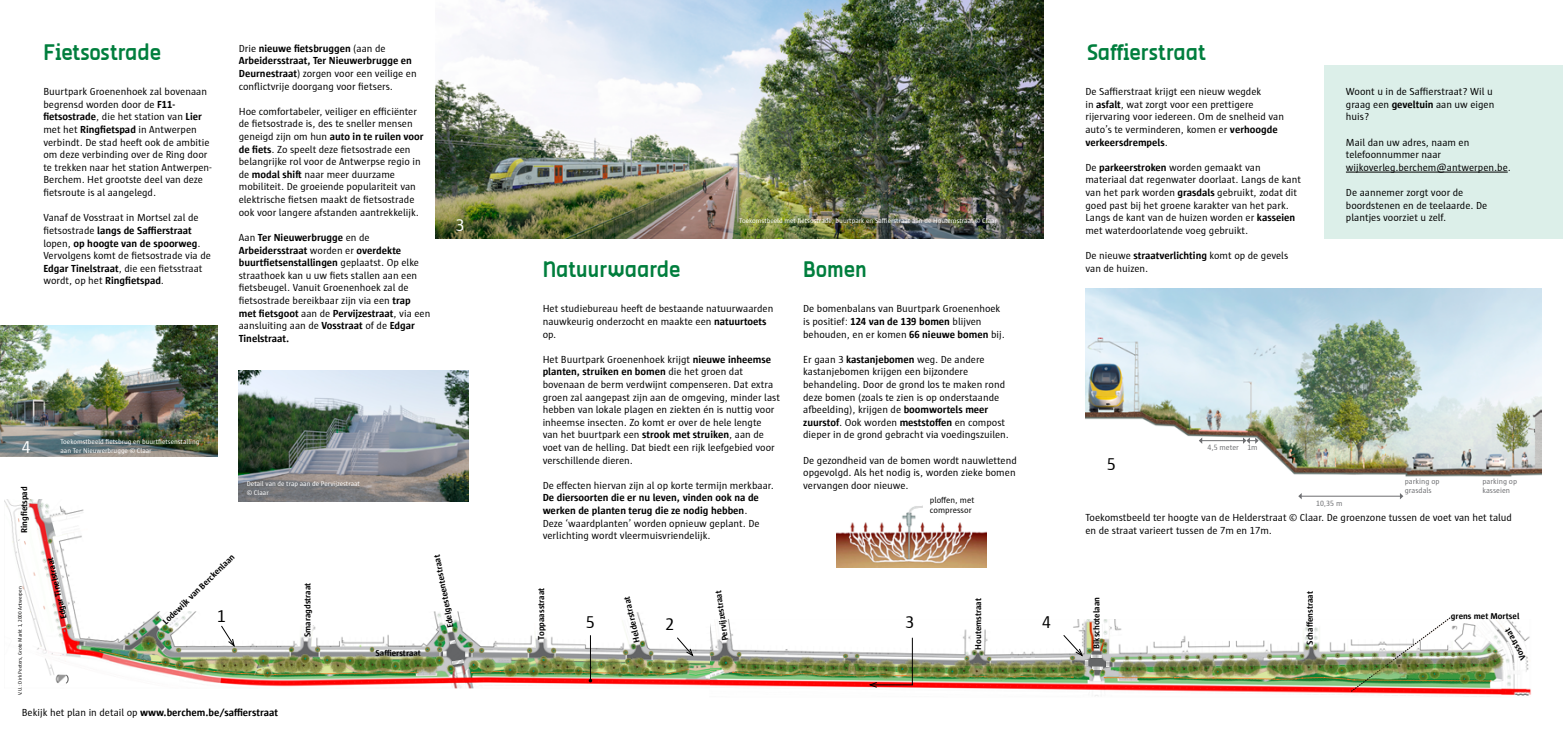
<style>
.page{position:relative;width:1563px;height:737px;background:#fff}
.page>*{position:absolute;margin:0;border:0;box-sizing:border-box;transform-origin:0 0}
.t1{font:20.12px "Antwerpen";color:#007e3d}
.t2{font:17.5px "Sun Antwerpen";color:#000}
.t3{font:17.5px "Sun Antwerpen";color:#fff}
.t4{font:10.5px/12.6px "Sun Antwerpen";color:#000}
.t5{font:700 10.5px "Sun Antwerpen";color:#000}
.t6{font:700 8.75px "Sun Antwerpen";color:#000}
.t7{font:8.75px/10.5px "Sun Antwerpen";color:#000}
.t8{font:7.88px/9.5px "Sun Antwerpen";color:#6d6e71}
.t9{font:7px/8.4px "Sun Antwerpen";color:#fff}
.t10{font:5.25px "Sun Antwerpen";color:#000}
.s1{font-weight:700}
.s2{font-weight:400}
</style>
<div class="page">
<img style="left:710px;top:619px;width:821px;height:78px">
<img style="left:4px;top:499px;width:706px;height:189px">
<img style="left:1498px;top:652px;width:7px;height:19px">
<img style="left:718px;top:654px;width:7px;height:16px">
<svg style="left:709px;top:651px;width:5px;height:5px"></svg>
<svg style="left:47px;top:520px;width:15px;height:24px"></svg>
<svg style="left:66px;top:623px;width:6px;height:6px"></svg>
<img style="left:836px;top:505px;width:150px;height:62px">
<div style="left:923px;top:502px;width:38px;height:8px;background:#fff"></div>
<div style="left:1324px;top:65px;width:239px;height:174px;background:#dcefe9"></div>
<hr style="left:1346px;top:172px;width:161px;height:1px;background:#000">
<img style="left:435px;top:0;width:608px;height:239px">
<img style="left:0;top:326px;width:217px;height:131px">
<img style="left:1085px;top:288px;width:456px;height:189px">
<hr style="left:1201px;top:440px;width:42px;height:1px;background:#6d6e71">
<svg style="left:1198px;top:437px;width:4px;height:7px"></svg>
<svg style="left:1243px;top:437px;width:15px;height:7px"></svg>
<img style="left:100px;top:616px;width:594px;height:66px">
<img style="left:725px;top:617px;width:773px;height:75px">
<hr style="left:912px;top:637px;width:1px;height:48px;background:#000">
<img style="left:239px;top:370px;width:229px;height:131px">
<hr style="left:1301px;top:496px;width:99px;height:1px;background:#6d6e71">
<svg style="left:1400px;top:493px;width:3px;height:6px"></svg>
<h2 class="t3" style="left:22px;top:437px;width:10px">4</h2>
<p class="t6" style="left:19px;top:533px;width:48px;rotate:-90deg">Ringfietspad</p>
<p class="t10" style="left:17px;top:695px;width:110px;rotate:-90deg">V.U.: Dirk Peeters, Grote Markt 1, 2000 Antwerpen</p>
<h1 class="t1" style="left:43px;top:39px;width:119px">Fietsostrade</h1>
<p class="t4" style="left:43px;top:85px;width:170px">Buurtpark Groenenhoek zal bovenaan begrensd worden door de <span class="s1">F11- fietsostrade</span>, die het station van <span class="s1">Lier </span>met het <span class="s1">Ringfietspad</span> in Antwerpen verbindt. De stad heeft ook de ambitie om deze verbinding over de Ring door te trekken naar het station Antwerpen-Berchem. Het grootste deel van deze fietsroute is al aangelegd.</p>
<p class="t4" style="left:43px;top:211px;width:169px">Vanaf de Vosstraat in Mortsel zal de fietsostrade <span class="s1">langs de Saffierstraat </span>lopen, <span class="s1">op hoogte van de spoorweg</span>.<br>Vervolgens komt de fietsostrade via de <span class="s1">Edgar Tinelstraat</span>, die een fietsstraat wordt, op het <span class="s1">Ringfietspad</span>.</p>
<p class="t4" style="left:239px;top:42px;width:179px">Drie <span class="s1">nieuwe fietsbruggen</span> (aan de <span class="s1">Arbeidersstraat, Ter Nieuwerbrugge en Deurnestraat</span>) zorgen voor een veilige en conflictvrije doorgang voor fietsers.</p>
<p class="t4" style="left:239px;top:105px;width:186px">Hoe comfortabeler, veiliger en efficiënter de fietsostrade is, des te sneller mensen geneigd zijn om hun <span class="s1">auto in te ruilen voor de fiets</span>. Zo speelt deze fietsostrade een belangrijke rol voor de Antwerpse regio in de <span class="s1">modal shift</span> naar meer duurzame mobiliteit. De groeiende populariteit van elektrische fietsen maakt de fietsostrade ook voor langere afstanden aantrekkelijk.</p>
<p class="t4" style="left:239px;top:231px;width:193px">Aan <span class="s1">Ter Nieuwerbrugge</span> en de <span class="s1">Arbeidersstraat</span> worden er <span class="s1">overdekte buurtfietsenstallingen</span> geplaatst. Op elke straathoek kan u uw fiets stallen aan een fietsbeugel. Vanuit Groenenhoek zal de fietsostrade bereikbaar zijn via een <span class="s1">trap met fietsgoot</span> aan de <span class="s1">Pervijzestraat</span>, via een aansluiting aan de <span class="s1">Vosstraat</span> of de <span class="s1">Edgar Tinelstraat.</span></p>
<h2 class="t3" style="left:456px;top:215px;width:10px">3</h2>
<p class="t9" style="left:60px;top:437px;width:140px">Toekomstbeeld fietsbrug en buurtfietsenstalling aan Ter Nieuwerbrugge © Claar</p>
<p class="t9" style="left:247px;top:480px;width:115px">Detail van de trap aan de Pervijzestraat © Claar</p>
<h1 class="t1" style="left:543px;top:256px;width:139px">Natuurwaarde</h1>
<p class="t9" style="left:739px;top:216px;width:259px">Toekomstbeeld met fietsostrade, buurtpark en Saffierstraat aan de Houtemstraat © Claar</p>
<h1 class="t1" style="left:803px;top:256px;width:65px">Bomen</h1>
<p class="t4" style="left:543px;top:302px;width:232px">Het studiebureau heeft de bestaande natuurwaarden nauwkeurig onderzocht en maakte een <span class="s1">natuurtoets </span>op.</p>
<p class="t4" style="left:543px;top:353px;width:239px">Het Buurtpark Groenenhoek krijgt <span class="s1">nieuwe inheemse planten, struiken en bomen</span> die het groen dat bovenaan de berm verdwijnt compenseren. Dat extra groen zal aangepast zijn aan de omgeving, minder last hebben van lokale plagen en ziekten én is nuttig voor inheemse insecten. Zo komt er over de hele lengte<br>van het buurtpark een <span class="s1">strook met struiken</span>, aan de voet van de helling. Dat biedt een rijk leefgebied voor verschillende dieren.</p>
<p class="t4" style="left:543px;top:479px;width:233px">De effecten hiervan zijn al op korte termijn merkbaar.</p>
<p class="t4" style="left:543px;top:491px;width:218px"><span class="s1">De diersoorten die er nu leven, vinden ook na de werken de planten terug die ze nodig hebben</span>.<br>Deze ‘waardplanten’ worden opnieuw geplant. De verlichting wordt vleermuisvriendelijk.</p>
<p class="t4" style="left:803px;top:302px;width:203px">De bomenbalans van Buurtpark Groenenhoek is positief: <span class="s1">124 van de 139 bomen</span> blijven behouden, en er komen <span class="s1">66 nieuwe bomen</span> bij.</p>
<p class="t4" style="left:803px;top:353px;width:207px">Er gaan 3 <span class="s1">kastanjebomen</span> weg. De andere kastanjebomen krijgen een bijzondere behandeling. Door de grond los te maken rond deze bomen (zoals te zien is op onderstaande afbeelding), krijgen de <span class="s1">boomwortels meer zuurstof</span>. Ook worden <span class="s1">meststoffen</span> en compost dieper in de grond gebracht via voedingszuilen.</p>
<p class="t4" style="left:803px;top:453px;width:215px;text-align:justify">De gezondheid van de bomen wordt nauwlettend opgevolgd. Als het nodig is, worden zieke bomen vervangen door nieuwe.</p>
<p class="t7" style="left:930px;top:494px;width:46px">ploffen, met compressor</p>
<h1 class="t1" style="left:1087px;top:39px;width:120px">Saffierstraat</h1>
<p class="t4" style="left:1085px;top:85px;width:200px">De Saffierstraat krijgt een nieuw wegdek<br>in <span class="s1">asfalt</span>, wat zorgt voor een prettigere rijervaring voor iedereen. Om de snelheid van auto’s te verminderen, komen er <span class="s1">verhoogde verkeersdrempels</span>.</p>
<p class="t4" style="left:1085px;top:161px;width:217px">De <span class="s1">parkeerstroken</span> worden gemaakt van materiaal dat regenwater doorlaat. Langs de kant van het park worden <span class="s1">grasdals</span> gebruikt, zodat dit goed past bij het groene karakter van het park.<br>Langs de kant van de huizen worden er <span class="s1">kasseien </span>met waterdoorlatende voeg gebruikt.</p>
<p class="t4" style="left:1085px;top:249px;width:204px">De nieuwe <span class="s1">straatverlichting</span> komt op de gevels van de huizen.</p>
<p class="t4" style="left:1346px;top:85px;width:150px">Woont u in de Saffierstraat? Wil u graag een <span class="s1">geveltuin</span> aan uw eigen huis?</p>
<p class="t4" style="left:1346px;top:136px;width:166px">Mail dan uw adres, naam en telefoonnummer naar wijkoverleg.berchem@antwerpen.be.</p>
<p class="t4" style="left:1346px;top:186px;width:143px">De aannemer zorgt voor de boordstenen en de teelaarde. De plantjes voorziet u zelf.</p>
<h2 class="t2" style="left:1107px;top:454px;width:10px">5</h2>
<p class="t8" style="left:1207px;top:442px;width:33px">4,5 meter</p>
<p class="t8" style="left:1247px;top:442px;width:12px">1m</p>
<p class="t8" style="left:1316px;top:498px;width:28px">10,35 m</p>
<p class="t8" style="left:1404px;top:476px;width:36px">parking op grasdals</p>
<p class="t8" style="left:1482px;top:476px;width:36px">parking op kasseien</p>
<p class="t4" style="left:1085px;top:511px;width:428px">Toekomstbeeld ter hoogte van de Helderstraat © Claar. De groenzone tussen de voet van het talud en de straat varieert tussen de 7m en 17m.</p>
<p class="t6" style="left:59px;top:620px;width:64px;rotate:-103deg">Edgar Tinelstraat</p>
<p class="t6" style="left:446px;top:628px;width:75px;rotate:-101deg">Edelgesteentestraat</p>
<p class="t6" style="left:161px;top:619px;width:98px;rotate:-44deg">Lodewijk van Berckenlaan</p>
<p class="t6" style="left:303px;top:637px;width:56px;rotate:-90deg">Smaragdstraat</p>
<p class="t6" style="left:536px;top:639px;width:53px;rotate:-90deg">Toppaasstraat</p>
<p class="t6" style="left:632px;top:643px;width:48px;rotate:-103deg">Helderstraat</p>
<p class="t6" style="left:720px;top:641px;width:52px;rotate:-98deg">Pervijzestraat</p>
<p class="t6" style="left:973px;top:649px;width:53px;rotate:-90deg">Houtemstraat</p>
<p class="t6" style="left:1091px;top:649px;width:53px;rotate:-90deg">Bikschotelaan</p>
<p class="t6" style="left:1305px;top:644px;width:55px;rotate:-90deg">Schaffenstraat</p>
<h2 class="t2" style="left:217px;top:606px;width:10px">1</h2>
<h2 class="t2" style="left:586px;top:612px;width:10px">5</h2>
<h2 class="t2" style="left:665px;top:614px;width:10px">2</h2>
<h2 class="t2" style="left:905px;top:612px;width:10px">3</h2>
<h2 class="t2" style="left:1042px;top:612px;width:10px">4</h2>
<p class="t6" style="left:375px;top:647px;width:47px">Saffierstraat</p>
<p class="t6" style="left:1451px;top:611px;width:70px">grens met Mortsel</p>
<p class="t6" style="left:1519px;top:661px;width:36px;rotate:-119deg">Vosstraat</p>
<p class="t5" style="left:22px;top:707px;width:258px"><span class="s2">Bekijk het plan in detail op</span> www.berchem.be/saffierstraat</p>
</div>
